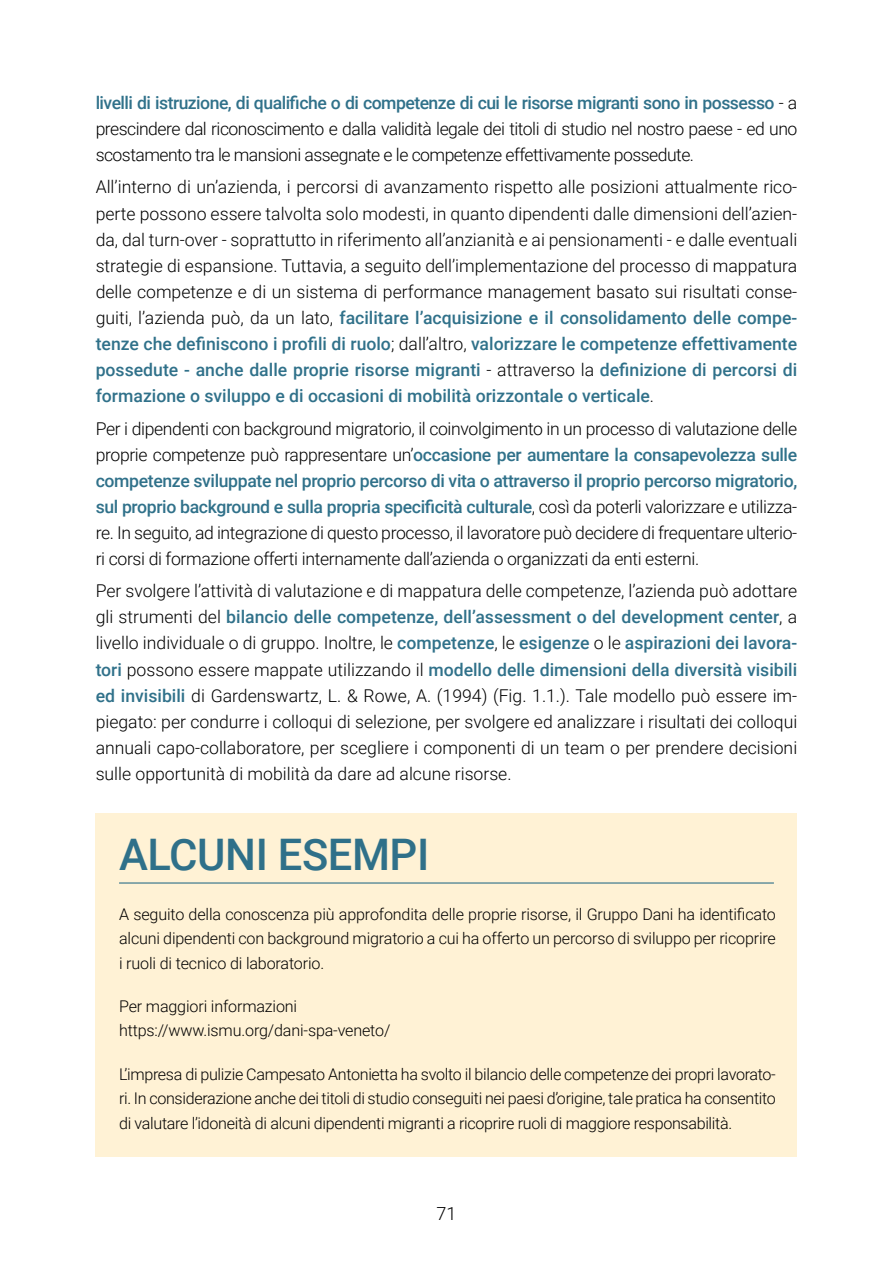
<style>
.page{position:relative;width:893px;height:1263px;background:#fff}
.page>*{position:absolute;margin:0;border:0;box-sizing:border-box;transform-origin:0 0}
.t1{font:500 43.5px "Roboto";letter-spacing:-.01em;color:#2f7089}
.t2{font:300 18px "Roboto";color:#000}
.t3{font:300 17.7px/26.1px "Roboto";letter-spacing:-.015em;color:#000;text-align:justify}
.t4{font:300 16.2px/24.6px "Roboto";letter-spacing:-.01em;color:#000;text-align:justify}
.s1{font-weight:500;color:#30718a}
</style>
<div class="page">
<div style="left:96px;top:814px;width:701px;height:90px;background:#fff2d5"></div>
<hr style="left:119px;top:882px;width:655px;height:1px;background:#2f7089">
<div style="left:96px;top:884px;width:701px;height:112px;background:#fff2d5"></div>
<div style="left:96px;top:976px;width:701px;height:63px;background:#fff2d5"></div>
<div style="left:96px;top:1001px;width:701px;height:62px;background:#fff2d5"></div>
<div style="left:96px;top:1044px;width:701px;height:112px;background:#fff2d5"></div>
<p class="t3" style="left:96px;top:89px;width:703px"><span class="s1">livelli di istruzione, di qualifiche o di competenze di cui le risorse migranti sono in possesso</span> - a prescindere dal riconoscimento e dalla validità legale dei titoli di studio nel nostro paese - ed uno scostamento tra le mansioni assegnate e le competenze effettivamente possedute.</p>
<p class="t3" style="left:96px;top:173px;width:703px">All’interno di un’azienda, i percorsi di avanzamento rispetto alle posizioni attualmente rico&shy;perte possono essere talvolta solo modesti, in quanto dipendenti dalle dimensioni dell’azien&shy;da, dal turn-over - soprattutto in riferimento all’anzianità e ai pensionamenti - e dalle eventuali strategie di espansione. Tuttavia, a seguito dell’implementazione del processo di mappatura delle competenze e di un sistema di performance management basato sui risultati conse&shy;guiti, l’azienda può, da un lato, <span class="s1">facilitare l’acquisizione e il consolidamento delle compe&shy;tenze che definiscono i profili di ruolo</span>; dall’altro, <span class="s1">valorizzare le competenze effettivamente possedute - anche dalle proprie risorse migranti</span> - attraverso la <span class="s1">definizione di percorsi di formazione o sviluppo e di occasioni di mobilità orizzontale o verticale</span>.</p>
<p class="t3" style="left:96px;top:414px;width:703px">Per i dipendenti con background migratorio, il coinvolgimento in un processo di valutazione delle proprie competenze può rappresentare un’<span class="s1">occasione per aumentare la consapevolezza sulle competenze sviluppate nel proprio percorso di vita o attraverso il proprio percorso migratorio, sul proprio background e sulla propria specificità culturale</span>, così da poterli valorizzare e utilizza&shy;re. In seguito, ad integrazione di questo processo, il lavoratore può decidere di frequentare ulterio&shy;ri corsi di formazione offerti internamente dall’azienda o organizzati da enti esterni.</p>
<p class="t3" style="left:96px;top:577px;width:703px">Per svolgere l’attività di valutazione e di mappatura delle competenze, l’azienda può adottare gli strumenti del <span class="s1">bilancio delle competenze, dell’assessment o del development center</span>, a livello individuale o di gruppo. Inoltre, le <span class="s1">competenze</span>, le <span class="s1">esigenze</span> o le <span class="s1">aspirazioni dei lavora&shy;tori</span> possono essere mappate utilizzando il <span class="s1">modello delle dimensioni della diversità visibili ed invisibili</span> di Gardenswartz, L. &amp; Rowe, A. (1994) (Fig. 1.1.). Tale modello può essere im&shy;piegato: per condurre i colloqui di selezione, per svolgere ed analizzare i risultati dei colloqui annuali capo-collaboratore, per scegliere i componenti di un team o per prendere decisioni sulle opportunità di mobilità da dare ad alcune risorse.</p>
<h1 class="t1" style="left:119px;top:824px;width:312px">ALCUNI ESEMPI</h1>
<p class="t4" style="left:119px;top:901px;width:658px">A seguito della conoscenza più approfondita delle proprie risorse, il Gruppo Dani ha identificato alcuni dipendenti con background migratorio a cui ha offerto un percorso di sviluppo per ricoprire i ruoli di tecnico di laboratorio.</p>
<p class="t4" style="left:119px;top:993px;width:273px">Per maggiori informazioni https://www.ismu.org/dani-spa-veneto/</p>
<p class="t4" style="left:119px;top:1061px;width:658px">L’impresa di pulizie Campesato Antonietta ha svolto il bilancio delle competenze dei propri lavorato&shy;ri. In considerazione anche dei titoli di studio conseguiti nei paesi d’origine, tale pratica ha consentito di valutare l’idoneità di alcuni dipendenti migranti a ricoprire ruoli di maggiore responsabilità.</p>
<p class="t2" style="left:436px;top:1201px;width:21px">71</p>
</div>
